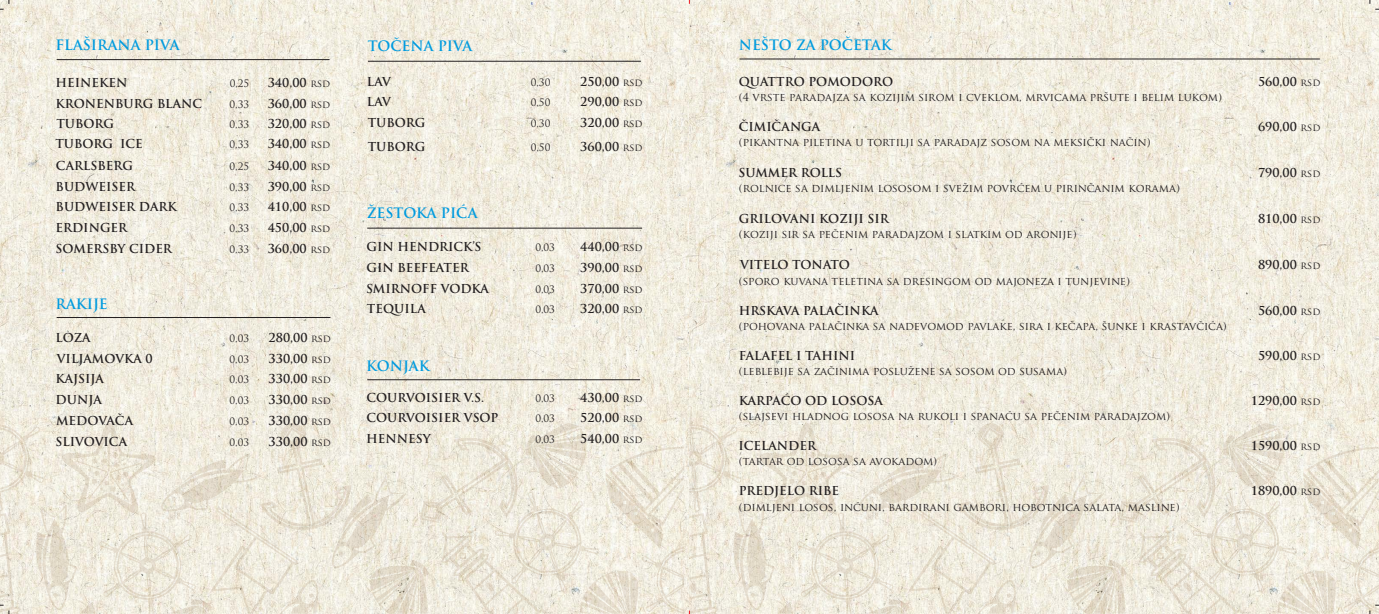
<style>
.page{position:relative;width:1379px;height:614px;background:#fff}
.page>*{position:absolute;margin:0;border:0;box-sizing:border-box;transform-origin:0 0}
.t1{font:700 14px "Trajan Pro";color:#009bdf}
.t2{font:700 12px/20.7px "Trajan Pro";color:#231f20}
.t3{font:11px "Trajan Pro";color:#231f20}
.t4{font:10px "Trajan Pro";color:#231f20}
.s1{font-weight:400;font-size:10px}
</style>
<div class="page">
<img style="left:0;top:1px;width:1379px;height:404px">
<hr style="left:739px;top:59px;width:581px;height:1px;background:#231f20">
<hr style="left:57px;top:59px;width:272px;height:1px;background:#231f20">
<hr style="left:368px;top:61px;width:273px;height:1px;background:#231f20">
<hr style="left:57px;top:317px;width:273px;height:1px;background:#231f20">
<hr style="left:367px;top:228px;width:275px;height:1px;background:#231f20">
<hr style="left:367px;top:379px;width:273px;height:1px;background:#231f20">
<svg style="left:0;top:0;width:10px;height:10px"></svg>
<svg style="left:1369px;top:0;width:10px;height:10px"></svg>
<svg style="left:0;top:405px;width:1379px;height:209px;background:#ede8da"></svg>
<p class="t1" style="left:56px;top:39px;width:125px">FLAŠIRANA PIVA</p>
<p class="t2" style="left:56px;top:73px;width:148px">HEINEKEN<br>KRONENBURG BLANC<br>TUBORG</p>
<p class="t2" style="left:55px;top:156px;width:123px">CARLSBERG<br>BUDWEISER<br>BUDWEISER DARK<br>ERDINGER<br>SOMERSBY CIDER</p>
<p class="t4" style="left:230px;top:79px;width:21px">0,25</p>
<p class="t2" style="left:268px;top:73px;width:64px">340,00 <span class="s1">RSD</span></p>
<p class="t4" style="left:230px;top:100px;width:21px">0,33</p>
<p class="t2" style="left:268px;top:94px;width:64px">360,00 <span class="s1">RSD</span></p>
<p class="t4" style="left:230px;top:121px;width:21px">0,33</p>
<p class="t2" style="left:268px;top:115px;width:64px">320,00 <span class="s1">RSD</span></p>
<p class="t4" style="left:230px;top:162px;width:21px">0,25</p>
<p class="t2" style="left:268px;top:156px;width:64px">340,00 <span class="s1">RSD</span></p>
<p class="t4" style="left:230px;top:183px;width:21px">0,33</p>
<p class="t2" style="left:268px;top:177px;width:64px">390,00 <span class="s1">RSD</span></p>
<p class="t4" style="left:230px;top:204px;width:21px">0,33</p>
<p class="t2" style="left:268px;top:198px;width:64px">410,00 <span class="s1">RSD</span></p>
<p class="t4" style="left:230px;top:224px;width:21px">0,33</p>
<p class="t2" style="left:268px;top:219px;width:64px">450,00 <span class="s1">RSD</span></p>
<p class="t4" style="left:230px;top:245px;width:21px">0,33</p>
<p class="t2" style="left:268px;top:239px;width:64px">360,00 <span class="s1">RSD</span></p>
<p class="t2" style="left:55px;top:135px;width:89px">TUBORG ICE</p>
<p class="t4" style="left:230px;top:141px;width:21px">0,33</p>
<p class="t2" style="left:268px;top:135px;width:64px">340,00 <span class="s1">RSD</span></p>
<p class="t1" style="left:56px;top:298px;width:54px">RAKIJE</p>
<p class="t2" style="left:55px;top:328px;width:99px">LOZA<br>VILJAMOVKA 0<br>KAJSIJA<br>DUNJA<br>MEDOVAČA<br>SLIVOVICA</p>
<p class="t4" style="left:230px;top:334px;width:21px">0,03</p>
<p class="t2" style="left:269px;top:328px;width:64px">280,00 <span class="s1">RSD</span></p>
<p class="t4" style="left:230px;top:355px;width:21px">0,03</p>
<p class="t2" style="left:269px;top:349px;width:64px">330,00 <span class="s1">RSD</span></p>
<p class="t4" style="left:230px;top:376px;width:21px">0,03</p>
<p class="t2" style="left:269px;top:370px;width:64px">330,00 <span class="s1">RSD</span></p>
<p class="t4" style="left:230px;top:396px;width:21px">0,03</p>
<p class="t2" style="left:269px;top:390px;width:64px">330,00 <span class="s1">RSD</span></p>
<p class="t4" style="left:230px;top:417px;width:21px">0,03</p>
<p class="t2" style="left:269px;top:411px;width:64px">330,00 <span class="s1">RSD</span></p>
<p class="t4" style="left:230px;top:438px;width:21px">0,03</p>
<p class="t2" style="left:269px;top:432px;width:64px">330,00 <span class="s1">RSD</span></p>
<p class="t1" style="left:368px;top:41px;width:106px">TOČENA PIVA</p>
<p class="t2" style="left:367px;top:72px;width:60px">LAV<br>LAV<br>TUBORG</p>
<p class="t2" style="left:368px;top:137px;width:59px">TUBORG</p>
<p class="t1" style="left:367px;top:208px;width:112px">ŽESTOKA PIĆA</p>
<p class="t2" style="left:366px;top:238px;width:124px">GIN HENDRICK’S<br>GIN BEEFEATER<br>SMIRNOFF VODKA<br>TEQUILA</p>
<p class="t1" style="left:366px;top:360px;width:65px">KONJAK</p>
<p class="t2" style="left:366px;top:388px;width:134px">COURVOISIER V.S.<br>COURVOISIER VSOP<br>HENNESY</p>
<p class="t4" style="left:531px;top:78px;width:21px">0,30</p>
<p class="t2" style="left:580px;top:72px;width:64px">250,00 <span class="s1">RSD</span></p>
<p class="t4" style="left:531px;top:99px;width:21px">0,50</p>
<p class="t2" style="left:580px;top:93px;width:64px">290,00 <span class="s1">RSD</span></p>
<p class="t4" style="left:531px;top:119px;width:21px">0,30</p>
<p class="t2" style="left:580px;top:114px;width:64px">320,00 <span class="s1">RSD</span></p>
<p class="t4" style="left:531px;top:143px;width:21px">0,50</p>
<p class="t2" style="left:580px;top:137px;width:64px">360,00 <span class="s1">RSD</span></p>
<p class="t4" style="left:535px;top:243px;width:21px">0,03</p>
<p class="t2" style="left:580px;top:238px;width:64px">440,00 <span class="s1">RSD</span></p>
<p class="t4" style="left:535px;top:264px;width:21px">0,03</p>
<p class="t2" style="left:580px;top:258px;width:64px">390,00 <span class="s1">RSD</span></p>
<p class="t4" style="left:535px;top:285px;width:21px">0,03</p>
<p class="t2" style="left:580px;top:279px;width:64px">370,00 <span class="s1">RSD</span></p>
<p class="t4" style="left:535px;top:305px;width:21px">0,03</p>
<p class="t2" style="left:580px;top:299px;width:64px">320,00 <span class="s1">RSD</span></p>
<p class="t4" style="left:535px;top:394px;width:21px">0,03</p>
<p class="t2" style="left:580px;top:388px;width:64px">430,00 <span class="s1">RSD</span></p>
<p class="t4" style="left:535px;top:414px;width:21px">0,03</p>
<p class="t2" style="left:580px;top:408px;width:64px">520,00 <span class="s1">RSD</span></p>
<p class="t4" style="left:535px;top:435px;width:21px">0,03</p>
<p class="t2" style="left:580px;top:429px;width:64px">540,00 <span class="s1">RSD</span></p>
<p class="t1" style="left:739px;top:40px;width:154px">NEŠTO ZA POČETAK</p>
<p class="t2" style="left:739px;top:73px;width:156px">QUATTRO POMODORO</p>
<p class="t3" style="left:739px;top:93px;width:485px">(4 VRSTE PARADAJZA SA KOZIJIM SIROM I CVEKLOM, MRVICAMA PRŠUTE I BELIM LUKOM)</p>
<p class="t2" style="left:739px;top:118px;width:83px">ČIMIČANGA</p>
<p class="t3" style="left:739px;top:138px;width:413px">(PIKANTNA PILETINA U TORTILJI SA PARADAJZ SOSOM NA MEKSIČKI NAČIN)</p>
<p class="t2" style="left:738px;top:164px;width:105px">SUMMER ROLLS</p>
<p class="t3" style="left:739px;top:184px;width:443px">(ROLNICE SA DIMLJENIM LOSOSOM I SVEŽIM POVRĆEM U PIRINČANIM KORAMA)</p>
<p class="t2" style="left:739px;top:210px;width:152px">GRILOVANI KOZIJI SIR</p>
<p class="t3" style="left:739px;top:230px;width:339px">(KOZIJI SIR SA PEČENIM PARADAJZOM I SLATKIM OD ARONIJE)</p>
<p class="t2" style="left:740px;top:256px;width:111px">VITELO TONATO</p>
<p class="t3" style="left:739px;top:276px;width:393px">(SPORO KUVANA TELETINA SA DRESINGOM OD MAJONEZA I TUNJEVINE)</p>
<p class="t2" style="left:739px;top:301px;width:141px">HRSKAVA PALAČINKA</p>
<p class="t3" style="left:739px;top:321px;width:489px">(POHOVANA PALAČINKA SA NADEVOMOD PAVLAKE, SIRA I KEČAPA, ŠUNKE I KRASTAVČIĆA)</p>
<p class="t2" style="left:739px;top:346px;width:118px">FALAFEL I TAHINI</p>
<p class="t3" style="left:739px;top:366px;width:330px">(LEBLEBIJE SA ZAČINIMA POSLUŽENE SA SOSOM OD SUSAMA)</p>
<p class="t2" style="left:739px;top:391px;width:146px">KARPAĆO OD LOSOSA</p>
<p class="t3" style="left:739px;top:411px;width:433px">(SLAJSEVI HLADNOG LOSOSA NA RUKOLI I SPANAĆU SA PEČENIM PARADAJZOM)</p>
<p class="t2" style="left:738px;top:436px;width:79px">ICELANDER</p>
<p class="t3" style="left:739px;top:457px;width:200px">(TARTAR OD LOSOSA SA AVOKADOM)</p>
<p class="t2" style="left:739px;top:482px;width:102px">PREDJELO RIBE</p>
<p class="t3" style="left:739px;top:502px;width:442px">(DIMLJENI LOSOS, INĆUNI, BARDIRANI GAMBORI, HOBOTNICA SALATA, MASLINE)</p>
<p class="t2" style="left:1258px;top:73px;width:64px">560,00 <span class="s1">RSD</span></p>
<p class="t2" style="left:1258px;top:118px;width:64px">690,00 <span class="s1">RSD</span></p>
<p class="t2" style="left:1258px;top:164px;width:64px">790,00 <span class="s1">RSD</span></p>
<p class="t2" style="left:1258px;top:210px;width:64px">810,00 <span class="s1">RSD</span></p>
<p class="t2" style="left:1258px;top:256px;width:64px">890,00 <span class="s1">RSD</span></p>
<p class="t2" style="left:1258px;top:301px;width:64px">560,00 <span class="s1">RSD</span></p>
<p class="t2" style="left:1258px;top:346px;width:64px">590,00 <span class="s1">RSD</span></p>
<p class="t2" style="left:1251px;top:391px;width:71px">1290,00 <span class="s1">RSD</span></p>
<p class="t2" style="left:1251px;top:436px;width:71px">1590,00 <span class="s1">RSD</span></p>
<p class="t2" style="left:1251px;top:482px;width:71px">1890,00 <span class="s1">RSD</span></p>
</div>
